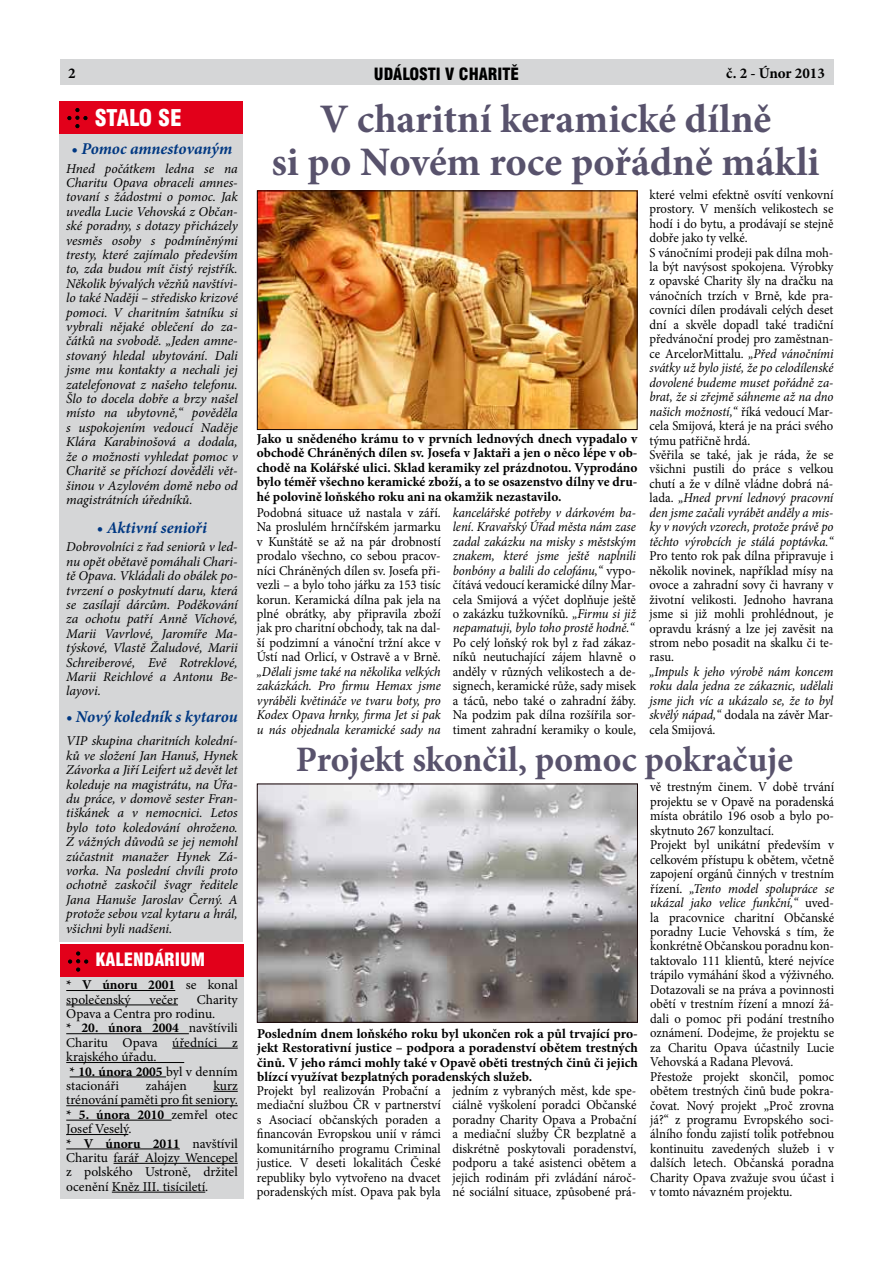
<style>
.page{position:relative;width:893px;height:1263px;background:#fff}
.page>*{position:absolute;margin:0;border:0;box-sizing:border-box;transform-origin:0 0}
.t1{font:700 40.5px/43.5px "Minion Pro";color:#58526c;text-align:center}
.t2{font:700 35.85px "Minion Pro";color:#58526c}
.t3{font:900 condensed 22.5px "Swiss 721 BTCE";color:#fff}
.t4{font:900 condensed 18px "Swiss 721 BTCE";letter-spacing:.02em;color:#fff}
.t5{font:italic 700 16.5px "Minion Pro";letter-spacing:-.005em;color:#003882}
.t6{font:900 condensed 16.5px "Swiss 721 BTCE";color:#000}
.t7{font:700 15px "Minion Pro";color:#000}
.t8{font:13.5px/14.4px "Minion Pro";color:#000;text-align:justify;scale:.94 1}
.t9{font:italic 13.5px/14.4px "Minion Pro";letter-spacing:-.005em;color:#000;text-align:justify}
.t10{font:italic 13.5px/14.4px "Minion Pro";letter-spacing:-.005em;color:#000;text-align:justify;scale:.94 1}
.t11{font:700 13.5px/14.4px "Minion Pro";color:#000;text-align:justify}
.t12{font:13.5px/14.4px "Minion Pro";color:#000}
.s1{font-weight:700}
.s2{font-style:normal}
.s3{font-style:italic}
</style>
<div class="page">
<div style="left:60px;top:60px;width:773px;height:25px;background:#d5d6d7"></div>
<div style="left:60px;top:120px;width:183px;height:821px;background:#d5d6d7"></div>
<div style="left:60px;top:101px;width:183px;height:32px;background:#e2001a"></div>
<svg style="left:67px;top:108px;width:20px;height:20px"></svg>
<div style="left:60px;top:965px;width:183px;height:233px;background:#d5d6d7"></div>
<hr style="left:66px;top:990px;width:109px;height:1px;background:#000">
<hr style="left:66px;top:1004px;width:112px;height:1px;background:#000">
<hr style="left:66px;top:1033px;width:123px;height:1px;background:#000">
<hr style="left:172px;top:1048px;width:66px;height:1px;background:#000">
<hr style="left:66px;top:1062px;width:118px;height:1px;background:#000">
<hr style="left:70px;top:1076px;width:96px;height:1px;background:#000">
<svg style="left:213px;top:1091px;width:25px;height:1px"></svg>
<hr style="left:66px;top:1105px;width:172px;height:1px;background:#000">
<hr style="left:66px;top:1120px;width:106px;height:1px;background:#000">
<hr style="left:66px;top:1134px;width:62px;height:1px;background:#000">
<hr style="left:66px;top:1148px;width:114px;height:1px;background:#000">
<hr style="left:114px;top:1163px;width:124px;height:1px;background:#000">
<hr style="left:112px;top:1192px;width:93px;height:1px;background:#000">
<div style="left:60px;top:944px;width:184px;height:32px;background:#e2001a"></div>
<svg style="left:68px;top:951px;width:20px;height:20px"></svg>
<img style="left:259px;top:192px;width:376px;height:236px">
<div style="left:257px;top:190px;width:380px;height:240px;border:1px solid #160405"></div>
<img style="left:259px;top:785px;width:377px;height:236px">
<div style="left:257px;top:783px;width:381px;height:240px;border:1px solid #160405"></div>
<p class="t7" style="left:68px;top:62px;width:9px">2</p>
<p class="t6" style="left:374px;top:63px;width:147px">UDÁLOSTI V CHARITĚ</p>
<p class="t7" style="left:726px;top:62px;width:100px">č. 2 - Únor 2013</p>
<h3 class="t3" style="left:95px;top:103px;width:88px">STALO SE</h3>
<p class="t5" style="left:71px;top:137px;width:163px">• Pomoc amnestovaným</p>
<p class="t9" style="left:66px;top:161px;width:173px">Hned počátkem ledna se na Charitu Opava obraceli amnes&shy;tovaní s žádostmi o pomoc. Jak uvedla Lucie Vehovská z Občan&shy;ské poradny, s dotazy přicházely vesměs osoby s podmíněnými tresty, které zajímalo především to, zda budou mít čistý rejstřík.<br>Několik bývalých vězňů navštívi&shy;lo také Naději – středisko krizové pomoci. V charitním šatníku si vybrali nějaké oblečení do za&shy;čátků na svobodě. „Jeden amne&shy;stovaný hledal ubytování. Dali jsme mu kontakty a nechali jej zatelefonovat z našeho telefonu.<br>Šlo to docela dobře a brzy našel místo na ubytovně,“ pověděla s uspokojením vedoucí Naděje Klára Karabinošová a dodala, že o možnosti vyhledat pomoc v Charitě se příchozí dověděli vět&shy;šinou v Azylovém domě nebo od magistrátních úředníků.</p>
<p class="t5" style="left:97px;top:516px;width:112px">• Aktivní senioři</p>
<p class="t9" style="left:66px;top:540px;width:173px">Dobrovolníci z řad seniorů v led&shy;nu opět obětavě pomáhali Chari&shy;tě Opava. Vkládali do obálek po&shy;tvrzení o poskytnutí daru, která se zasílají dárcům. Poděkování za ochotu patří Anně Víchové, Marii Vavrlové, Jaromíře Ma&shy;týskové, Vlastě Žaludové, Marii Schreiberové, Evě Rotreklové, Marii Reichlové a Antonu Be&shy;layovi.</p>
<p class="t5" style="left:66px;top:705px;width:173px">• Nový koledník s kytarou</p>
<p class="t9" style="left:66px;top:734px;width:173px">VIP skupina charitních kolední&shy;ků ve složení Jan Hanuš, Hynek Závorka a Jiří Leifert už devět let koleduje na magistrátu, na Úřa&shy;du práce, v domově sester Fran&shy;tiškánek a v nemocnici. Letos bylo toto koledování ohroženo.<br>Z vážných důvodů se jej nemohl zúčastnit manažer Hynek Zá&shy;vorka. Na poslední chvíli proto ochotně zaskočil švagr ředitele Jana Hanuše Jaroslav Černý. A protože sebou vzal kytaru a hrál, všichni byli nadšeni.</p>
<h3 class="t4" style="left:96px;top:947px;width:111px">KALENDÁRIUM</h3>
<p class="t12" style="left:66px;top:978px;width:173px"><span class="s1">* V únoru 2001</span> se konal společenský</p>
<p class="t12" style="left:66px;top:992px;width:173px;text-indent:131px">Charity<br>Opava a Centra pro rodinu.<br><span class="s1">* 20. února 2004</span> navštívili<br>Charitu Opava úředníci z krajského úřadu.<br><span class="s1">* 10. února 2005</span> byl v denním stacionáři</p>
<p class="t12" style="left:150px;top:992px;width:30px">večer</p>
<p class="t12" style="left:66px;top:1078px;width:173px;text-indent:147px">kurz trénování paměti pro fit seniory. <span class="s1">* 5. února 2010</span> zemřel otec<br>Josef Veselý.<br><span class="s1">* V únoru 2011</span> navštívil<br>Charitu farář Alojzy Wencepel z polského Ustroně, držitel ocenění Kněz III. tisíciletí.</p>
<p class="t12" style="left:146px;top:1078px;width:43px">zahájen</p>
<h1 class="t1" style="left:271px;top:97px;width:550px">V charitní keramické dílně<br>si po Novém roce pořádně mákli</h1>
<p class="t11" style="left:257px;top:431px;width:382px">Jako u snědeného krámu to v prvních lednových dnech vypadalo v obchodě Chráněných dílen sv. Josefa v Jaktaři a jen o něco lépe v ob&shy;chodě na Kolářské ulici. Sklad keramiky zel prázdnotou. Vyprodáno bylo téměř všechno keramické zboží, a to se osazenstvo dílny ve dru&shy;hé polovině loňského roku ani na okamžik nezastavilo.</p>
<p class="t8" style="left:257px;top:505px;width:197px">Podobná situace už nastala v září.<br>Na proslulém hrnčířském jarmarku v Kunštátě se až na pár drobností prodalo všechno, co sebou pracov&shy;níci Chráněných dílen sv. Josefa při&shy;vezli – a bylo toho jářku za 153 tisíc korun. Keramická dílna pak jela na plné obrátky, aby připravila zboží jak pro charitní obchody, tak na dal&shy;ší podzimní a vánoční tržní akce v Ústí nad Orlicí, v Ostravě a v Brně.</p>
<p class="t10" style="left:257px;top:664px;width:197px">„Dělali jsme také na několika velkých zakázkách. Pro firmu Hemax jsme vyráběli květináče ve tvaru boty, pro Kodex Opava hrnky, firma Jet si pak u nás objednala keramické sady na</p>
<p class="t10" style="left:453px;top:505px;width:196px">kancelářské potřeby v dárkovém ba&shy;lení. Kravařský Úřad města nám zase zadal zakázku na misky s městským znakem, které jsme ještě naplnili bonbóny a balili do celofánu,“ <span class="s2">vypo&shy;čítává vedoucí keramické dílny Mar&shy;cela Smijová a výčet doplňuje ještě o zakázku tužkovníků.</span> „Firmu si již nepamatuji, bylo toho prostě hodně.“</p>
<p class="t8" style="left:453px;top:635px;width:196px">Po celý loňský rok byl z řad zákaz&shy;níků neutuchající zájem hlavně o anděly v různých velikostech a de&shy;signech, keramické růže, sady misek a táců, nebo také o zahradní žáby.<br>Na podzim pak dílna rozšířila sor&shy;timent zahradní keramiky o koule,</p>
<p class="t8" style="left:649px;top:187px;width:197px;text-align:left">které velmi efektně osvítí venkovní prostory. V menších velikostech se hodí i do bytu, a prodávají se stejně dobře jako ty velké.<br>S vánočními prodeji pak dílna moh&shy;la být navýsost spokojena. Výrobky z opavské Charity šly na dračku na vánočních trzích v Brně, kde pra&shy;covníci dílen prodávali celých deset dní a skvěle dopadl také tradiční předvánoční prodej pro zaměstnan&shy;ce ArcelorMittalu. <span class="s3">„Před vánočními svátky už bylo jisté, že po celodílenské dovolené budeme muset pořádně za&shy;brat, že si zřejmě sáhneme až na dno našich možností,“</span> říká vedoucí Mar&shy;cela Smijová, která je na práci svého týmu patřičně hrdá.<br>Svěřila se také, jak je ráda, že se všichni pustili do práce s velkou chutí a že v dílně vládne dobrá ná&shy;lada. <span class="s3">„Hned první lednový pracovní den jsme začali vyrábět anděly a mis&shy;ky v nových vzorech, protože právě po těchto výrobcích je stálá poptávka.“</span></p>
<p class="t8" style="left:649px;top:549px;width:197px">Pro tento rok pak dílna připravuje i několik novinek, například mísy na ovoce a zahradní sovy či havrany v životní velikosti. Jednoho havrana jsme si již mohli prohlédnout, je opravdu krásný a lze jej zavěsit na strom nebo posadit na skalku či te&shy;rasu.</p>
<p class="t10" style="left:649px;top:664px;width:197px">„Impuls k jeho výrobě nám koncem roku dala jedna ze zákaznic, udělali jsme jich víc a ukázalo se, že to byl skvělý nápad,“ <span class="s2">dodala na závěr Mar&shy;cela Smijová.</span></p>
<h2 class="t2" style="left:296px;top:734px;width:499px">Projekt skončil, pomoc pokračuje</h2>
<p class="t8" style="left:650px;top:780px;width:197px;text-align:left">vě trestným činem. V době trvání projektu se v Opavě na poradenská místa obrátilo 196 osob a bylo po&shy;skytnuto 267 konzultací.<br>Projekt byl unikátní především v celkovém přístupu k obětem, včetně zapojení orgánů činných v trestním řízení. <span class="s3">„Tento model spolupráce se ukázal jako velice funkční,“</span> uved&shy;la pracovnice charitní Občanské poradny Lucie Vehovská s tím, že konkrétně Občanskou poradnu kon&shy;taktovalo 111 klientů, které nejvíce trápilo vymáhání škod a výživného.<br>Dotazovali se na práva a povinnosti obětí v trestním řízení a mnozí žá&shy;dali o pomoc při podání trestního oznámení. Dodejme, že projektu se za Charitu Opava účastnily Lucie Vehovská a Radana Plevová.<br>Přestože projekt skončil, pomoc obětem trestných činů bude pokra&shy;čovat. Nový projekt „Proč zrovna já?“ z programu Evropského soci&shy;álního fondu zajistí tolik potřebnou kontinuitu zavedených služeb i v dalších letech. Občanská poradna Charity Opava zvažuje svou účast i v tomto návazném projektu.</p>
<p class="t11" style="left:257px;top:1026px;width:382px">Posledním dnem loňského roku byl ukončen rok a půl trvající pro&shy;jekt Restorativní justice – podpora a poradenství obětem trestných činů. V jeho rámci mohly také v Opavě oběti trestných činů či jejich blízcí využívat bezplatných poradenských služeb.</p>
<p class="t8" style="left:257px;top:1083px;width:197px">Projekt byl realizován Probační a mediační službou ČR v partnerství s Asociací občanských poraden a financován Evropskou unií v rámci komunitárního programu Criminal justice. V deseti lokalitách České republiky bylo vytvořeno na dvacet poradenských míst. Opava pak byla</p>
<p class="t8" style="left:452px;top:1083px;width:197px">jedním z vybraných měst, kde spe&shy;ciálně vyškolení poradci Občanské poradny Charity Opava a Probační a mediační služby ČR bezplatně a diskrétně poskytovali poradenství, podporu a také asistenci obětem a jejich rodinám při zvládání nároč&shy;né sociální situace, způsobené prá-</p>
</div>
